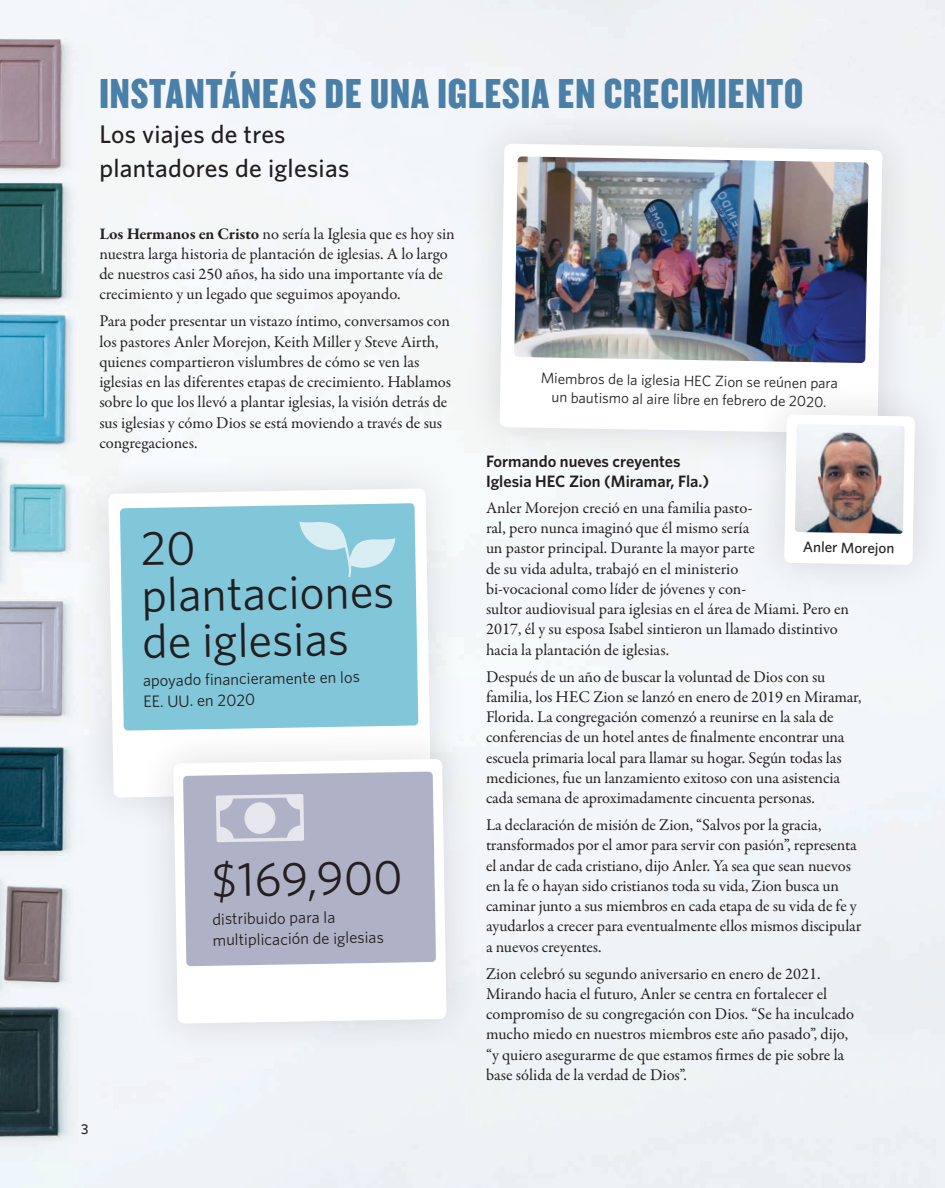
<style>
.page{position:relative;width:945px;height:1188px;background:#fff}
.page>*{position:absolute;margin:0;border:0;box-sizing:border-box;transform-origin:0 0}
.Level_2_Stat{font:48px/46.5px "Whitney HTF";color:#231f20}
.Section_Heading{font:43.5px "Knockout HTF69 Full Liteweight";letter-spacing:.025em;color:#4a7fa7}
.Story_Subtitle{font:500 25.5px/34.5px "Whitney HTF";letter-spacing:.01em;color:#231f20}
.Story_Body{font:16.5px/20.2px "Garamond Premr Pro";letter-spacing:-.005em;color:#231f20}
.Level_2_Stat_-_Description{font:16.5px/21px "Whitney HTF";color:#231f20}
.Story_Subhead{font:600 16.5px/20.2px "Whitney HTF";color:#231f20}
.Story_Body-2{font:15px/18.8px "Whitney HTF";color:#231f20;text-align:center}
.Story_Body-3{font:500 15px "Whitney HTF";color:#231f20}
.t1{font:500 14.25px "Whitney HTF";color:#231f20}
.s1{font-weight:700}
</style>
<div class="page">
<img style="left:0;top:0;width:945px;height:1188px">
<svg style="left:461px;top:105px;width:460px;height:367px;fill:#f0f2f4"></svg>
<svg style="left:500px;top:144px;width:382px;height:290px"></svg>
<img style="left:514px;top:156px;width:355px;height:207px">
<svg style="left:745px;top:376px;width:200px;height:228px;fill:#f1f4f8"></svg>
<svg style="left:784px;top:414px;width:131px;height:151px"></svg>
<img style="left:795px;top:424px;width:110px;height:110px">
<div style="left:934px;top:53px;width:11px;height:228px;background:#f0f2f4"></div>
<svg style="left:70px;top:450px;width:400px;height:387px;fill:#f3f6f8"></svg>
<svg style="left:108px;top:488px;width:323px;height:310px"></svg>
<div style="left:120px;top:503px;width:298px;height:228px;background:#81c7d9"></div>
<svg style="left:299px;top:520px;width:96px;height:93px;background:#94cfde"></svg>
<svg style="left:135px;top:720px;width:350px;height:343px;fill:#f0f3f7"></svg>
<svg style="left:173px;top:759px;width:274px;height:265px"></svg>
<svg style="left:183px;top:772px;width:253px;height:194px;background:#b3b6c9"></svg>
<svg style="left:216px;top:794px;width:88px;height:48px;background:#caccd9"></svg>
<p class="Section_Heading" style="left:99px;top:71px;width:705px">INSTANTÁNEAS DE UNA IGLESIA EN CRECIMIENTO</p>
<p class="Story_Subtitle" style="left:99px;top:116px;width:251px">Los viajes de tres plantadores de iglesias</p>
<p class="Story_Body" style="left:99px;top:224px;width:357px"><span class="s1">Los Hermanos en Cristo</span> no sería la Iglesia que es hoy sin nuestra larga historia de plantación de iglesias. A lo largo de nuestros casi 250 años, ha sido una importante vía de crecimiento y un legado que seguimos apoyando.</p>
<p class="Story_Body" style="left:99px;top:312px;width:353px">Para poder presentar un vistazo íntimo, conversamos con los pastores Anler Morejon, Keith Miller y Steve Airth, quienes compartieron vislumbres de cómo se ven las iglesias en las diferentes etapas de crecimiento. Hablamos sobre lo que los llevó a plantar iglesias, la visión detrás de sus iglesias y cómo Dios se está moviendo a través de sus congregaciones.</p>
<p class="Level_2_Stat" style="left:140px;top:524px;width:254px;rotate:-1deg">20 plantaciones de iglesias</p>
<p class="Level_2_Stat_-_Description" style="left:143px;top:670px;width:218px;rotate:-1deg">apoyado financieramente en los<br>EE. UU. en 2020</p>
<p class="Level_2_Stat" style="left:211px;top:856px;width:193px;rotate:-1deg">$169,900</p>
<p class="Level_2_Stat_-_Description" style="left:212px;top:908px;width:173px;rotate:-1deg">distribuido para la multiplicación de iglesias</p>
<p class="t1" style="left:81px;top:1120px;width:9px">3</p>
<p class="Story_Body-2" style="left:541px;top:368px;width:299px;rotate:1deg">Miembros de la iglesia HEC Zion se reúnen para un bautismo al aire libre en febrero de 2020.</p>
<p class="Story_Subhead" style="left:486px;top:451px;width:225px">Formando nueves creyentes<br>Iglesia HEC Zion (Miramar, Fla.)</p>
<p class="Story_Body" style="left:486px;top:498px;width:364px">Anler Morejon creció en una familia pasto-<br>ral, pero nunca imaginó que él mismo sería<br>un pastor principal. Durante la mayor parte<br>de su vida adulta, trabajó en el ministerio<br>bi-vocacional como líder de jóvenes y con-<br>sultor audiovisual para iglesias en el área de Miami. Pero en 2017, él y su esposa Isabel sintieron un llamado distintivo hacia la plantación de iglesias.</p>
<p class="Story_Body" style="left:486px;top:667px;width:377px">Después de un año de buscar la voluntad de Dios con su familia, los HEC Zion se lanzó en enero de 2019 en Miramar, Florida. La congregación comenzó a reunirse en la sala de conferencias de un hotel antes de finalmente encontrar una escuela primaria local para llamar su hogar. Según todas las mediciones, fue un lanzamiento exitoso con una asistencia cada semana de aproximadamente cincuenta personas.</p>
<p class="Story_Body" style="left:486px;top:815px;width:377px">La declaración de misión de Zion, “Salvos por la gracia, transformados por el amor para servir con pasión”, representa el andar de cada cristiano, dijo Anler. Ya sea que sean nuevos en la fe o hayan sido cristianos toda su vida, Zion busca un caminar junto a sus miembros en cada etapa de su vida de fe y ayudarlos a crecer para eventualmente ellos mismos discipular a nuevos creyentes.</p>
<p class="Story_Body" style="left:486px;top:964px;width:370px">Zion celebró su segundo aniversario en enero de 2021.<br>Mirando hacia el futuro, Anler se centra en fortalecer el compromiso de su congregación con Dios. “Se ha inculcado mucho miedo en nuestros miembros este año pasado”, dijo, “y quiero asegurarme de que estamos firmes de pie sobre la base sólida de la verdad de Dios”.</p>
<p class="Story_Body-3" style="left:803px;top:538px;width:93px;rotate:1deg">Anler Morejon</p>
</div>
